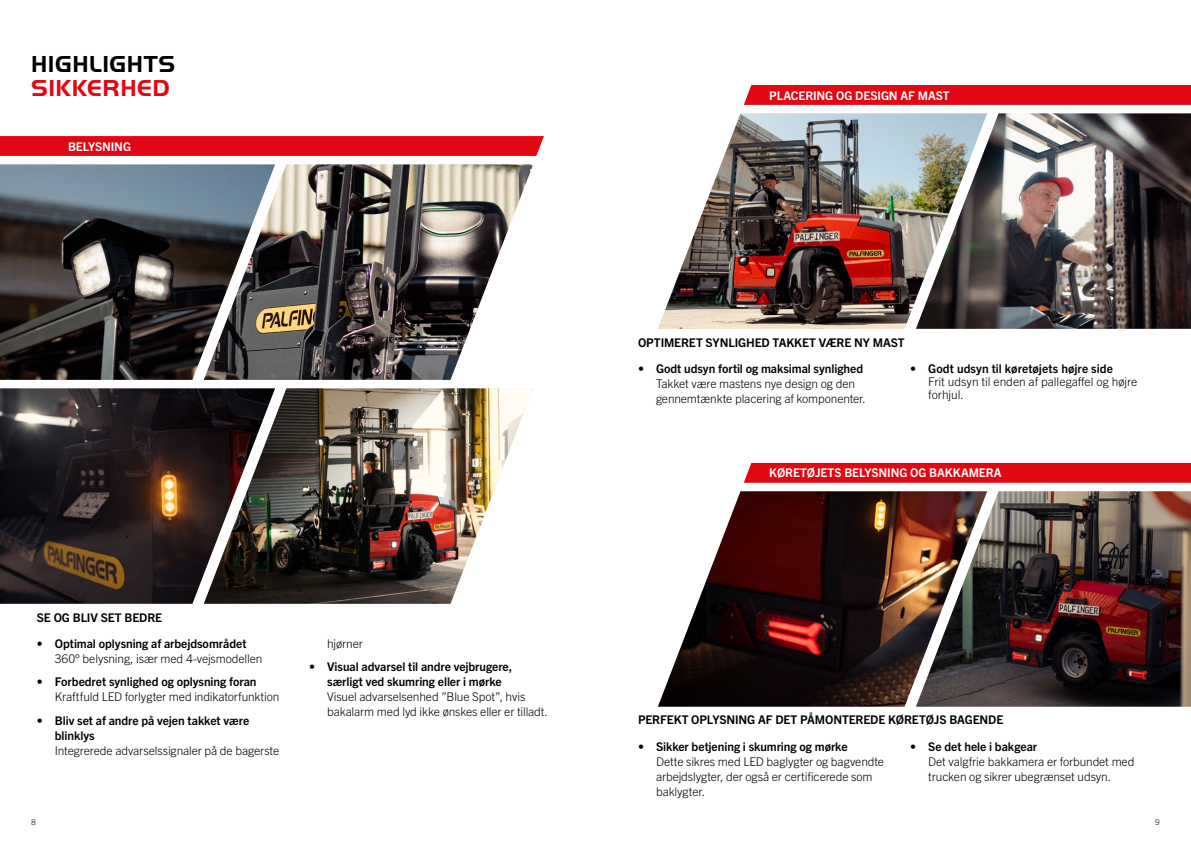
<style>
.page{position:relative;width:1191px;height:842px;background:#fff}
.page>*{position:absolute;margin:0;border:0;box-sizing:border-box;transform-origin:0 0}
.t1{font:700 24px "Palfinger Handel Gothic";letter-spacing:.025em;color:#000}
.t2{font:700 24px "Palfinger Handel Gothic";letter-spacing:.025em;color:#e30613}
.t3{font:300 12px/15px "Trade Gothic Next LT Pro";letter-spacing:-.01em;color:#000}
.t4{font:700 12px/15px "Trade Gothic Next LT Pro";letter-spacing:-.005em;color:#000}
.t5{font:700 12px "Trade Gothic Next LT Pro";letter-spacing:-.01em;color:#fff}
.t6{font:300 8px "Trade Gothic Next LT Pro";color:#000}
</style>
<div class="page">
<svg style="left:0;top:136px;width:544px;height:20px;background:#e30916"></svg>
<img style="left:275px;top:164px;width:258px;height:216px">
<img style="left:275px;top:388px;width:258px;height:216px">
<img style="left:0;top:164px;width:275px;height:216px">
<img style="left:0;top:388px;width:275px;height:216px">
<svg style="left:743px;top:85px;width:448px;height:20px;background:#e30a17"></svg>
<img style="left:658px;top:113px;width:258px;height:216px">
<img style="left:916px;top:113px;width:275px;height:216px">
<div style="left:743px;top:463px;width:448px;height:20px;background:#e30613"></div>
<img style="left:658px;top:491px;width:258px;height:216px">
<img style="left:916px;top:491px;width:275px;height:216px">
<h1 class="t1" style="left:31px;top:51px;width:146px">HIGHLIGHTS</h1>
<h1 class="t2" style="left:31px;top:75px;width:140px">SIKKERHED</h1>
<p class="t5" style="left:769px;top:87px;width:182px">PLACERING OG DESIGN AF MAST</p>
<p class="t5" style="left:68px;top:138px;width:64px">BELYSNING</p>
<p class="t4" style="left:37px;top:609px;width:127px">SE OG BLIV SET BEDRE</p>
<p class="t4" style="left:37px;top:635px;width:211px">• Optimal oplysning af arbejdsområdet</p>
<p class="t3" style="left:55px;top:650px;width:209px">360° belysning, især med 4-vejsmodellen</p>
<p class="t4" style="left:37px;top:674px;width:221px">• Forbedret synlighed og oplysning foran</p>
<p class="t3" style="left:55px;top:689px;width:226px">Kraftfuld LED forlygter med indikatorfunktion</p>
<p class="t4" style="left:55px;top:712px;width:196px;text-indent:-18px">• Bliv set af andre på vejen takket være blinklys</p>
<p class="t3" style="left:55px;top:742px;width:226px">Integrerede advarselssignaler på de bagerste</p>
<p class="t3" style="left:327px;top:635px;width:37px">hjørner</p>
<p class="t4" style="left:327px;top:659px;width:187px;text-indent:-18px">• Visual advarsel til andre vejbrugere, særligt ved skumring eller i mørke</p>
<p class="t3" style="left:327px;top:689px;width:222px">Visuel advarselsenhed ”Blue Spot”, hvis bakalarm med lyd ikke ønskes eller er tilladt.</p>
<p class="t4" style="left:638px;top:334px;width:268px">OPTIMERET SYNLIGHED TAKKET VÆRE NY MAST</p>
<p class="t4" style="left:638px;top:360px;width:227px">• Godt udsyn fortil og maksimal synlighed</p>
<p class="t3" style="left:656px;top:375px;width:211px">Takket være mastens nye design og den gennemtænkte placering af komponenter.</p>
<p class="t4" style="left:910px;top:360px;width:204px">• Godt udsyn til køretøjets højre side</p>
<p class="t3" style="left:928px;top:374px;width:211px;line-height:13px">Frit udsyn til enden af pallegaffel og højre forhjul.</p>
<p class="t5" style="left:769px;top:465px;width:234px">KØRETØJETS BELYSNING OG BAKKAMERA</p>
<p class="t4" style="left:638px;top:712px;width:367px">PERFEKT OPLYSNING AF DET PÅMONTEREDE KØRETØJS BAGENDE</p>
<p class="t4" style="left:638px;top:738px;width:211px">• Sikker betjening i skumring og mørke</p>
<p class="t3" style="left:656px;top:753px;width:230px">Dette sikres med LED baglygter og bagvendte arbejdslygter, der også er certificerede som baklygter.</p>
<p class="t4" style="left:910px;top:738px;width:128px">• Se det hele i bakgear</p>
<p class="t3" style="left:928px;top:753px;width:208px">Det valgfrie bakkamera er forbundet med trucken og sikrer ubegrænset udsyn.</p>
<p class="t6" style="left:31px;top:816px;width:6px">8</p>
<p class="t6" style="left:1155px;top:816px;width:6px">9</p>
</div>
